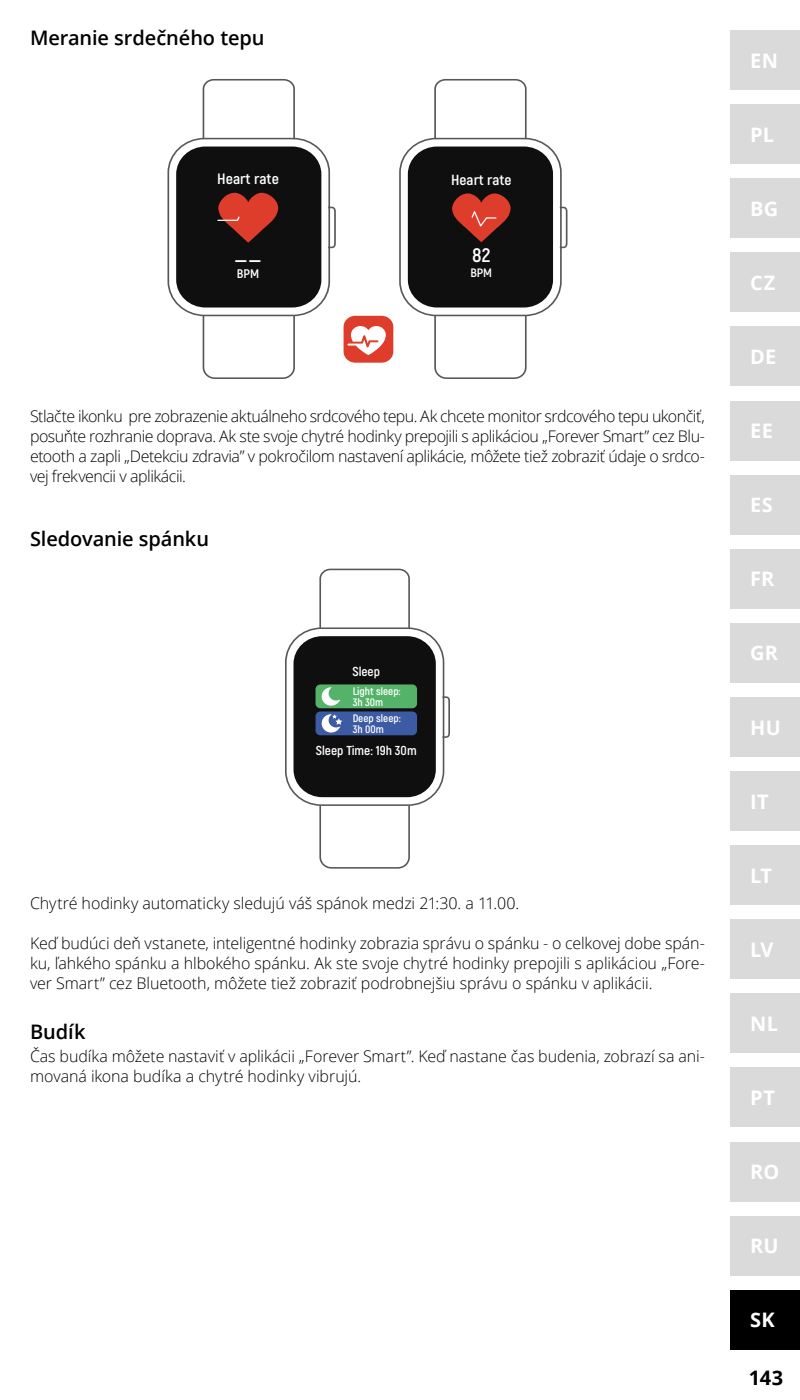
<style>
.page{position:relative;width:800px;height:1400px;background:#fff}
.page>*{position:absolute;margin:0;border:0;box-sizing:border-box;transform-origin:0 0}
.t1{font:600 20px "Open Sans";letter-spacing:-.005em;color:#000}
.t2{font:700 20px "Open Sans";letter-spacing:.02em;color:#fff}
.t3{font:700 20px "Open Sans";color:#000}
.t4{font:700 20px "Akrobat";color:#fff;scale:1.59 1}
.t5{font:700 19.5px "Akrobat";color:#fff;scale:1.06 1}
.t6{font:300 16px/20px "Open Sans";letter-spacing:-.005em;color:#000;text-align:justify}
.t7{font:700 15px "Akrobat";color:#fff;scale:1.06 1}
.t8{font:700 14.6px "Akrobat";color:#fff;scale:1.06 1}
.t9{font:700 13px "Akrobat";color:#fff;scale:1.04 1}
.t10{font:700 12.5px "Akrobat";color:#fff;scale:1.06 1}
.t11{font:700 12.2px "Akrobat";color:#fff;scale:1.06 1}
.t12{font:700 10.8px/10.8px "Akrobat";color:#fff;scale:1.04 1}
</style>
<div class="page">
<svg style="left:330px;top:206px;width:6px;height:43px"></svg>
<div style="left:168px;top:138px;width:162px;height:178px;border:2px solid #575757;border-radius:35px"></div>
<svg style="left:202px;top:314px;width:94px;height:65px"></svg>
<svg style="left:202px;top:79px;width:94px;height:62px"></svg>
<div style="left:176px;top:147px;width:145px;height:161px;background:#0f0f0f;border-radius:28px"></div>
<svg style="left:217px;top:193px;width:61px;height:50px"></svg>
<svg style="left:562px;top:206px;width:6px;height:43px"></svg>
<div style="left:399px;top:138px;width:163px;height:178px;border:2px solid #575757;border-radius:35px"></div>
<svg style="left:433px;top:314px;width:94px;height:65px"></svg>
<svg style="left:433px;top:79px;width:94px;height:62px"></svg>
<div style="left:408px;top:147px;width:145px;height:161px;background:#0f0f0f;border-radius:28px"></div>
<svg style="left:452px;top:193px;width:59px;height:49px"></svg>
<div style="left:344px;top:316px;width:49px;height:47px;background:#de3d2c;border-radius:11px"></div>
<svg style="left:347px;top:326px;width:39px;height:29px"></svg>
<svg style="left:444px;top:696px;width:6px;height:43px"></svg>
<div style="left:285px;top:627px;width:159px;height:179px;border:2px solid #575757;border-radius:35px"></div>
<svg style="left:319px;top:804px;width:92px;height:65px"></svg>
<svg style="left:319px;top:569px;width:92px;height:61px"></svg>
<div style="left:294px;top:636px;width:142px;height:161px;background:#0f0f0f;border-radius:28px"></div>
<div style="left:316px;top:711px;width:101px;height:24px;background:#3d5aa5;border-radius:5px"></div>
<div style="left:316px;top:684px;width:101px;height:24px;background:#54b368;border-radius:5px"></div>
<svg style="left:321px;top:687px;width:19px;height:19px"></svg>
<svg style="left:321px;top:714px;width:21px;height:19px"></svg>
<div style="left:730px;top:326px;width:70px;height:60px;background:#dadada"></div>
<div style="left:730px;top:549px;width:70px;height:60px;background:#dadada"></div>
<div style="left:730px;top:771px;width:70px;height:60px;background:#dadada"></div>
<div style="left:730px;top:401px;width:70px;height:60px;background:#dadada"></div>
<div style="left:730px;top:623px;width:70px;height:60px;background:#dadada"></div>
<div style="left:730px;top:475px;width:70px;height:60px;background:#dadada"></div>
<div style="left:730px;top:104px;width:70px;height:60px;background:#dadada"></div>
<div style="left:730px;top:252px;width:70px;height:60px;background:#dadada"></div>
<div style="left:730px;top:1290px;width:70px;height:60px;background:#000"></div>
<div style="left:730px;top:1216px;width:70px;height:60px;background:#dadada"></div>
<div style="left:730px;top:845px;width:70px;height:60px;background:#dadada"></div>
<div style="left:730px;top:178px;width:70px;height:60px;background:#dadada"></div>
<div style="left:730px;top:1142px;width:70px;height:60px;background:#dadada"></div>
<div style="left:730px;top:1067px;width:70px;height:60px;background:#dadada"></div>
<div style="left:730px;top:697px;width:70px;height:60px;background:#dadada"></div>
<div style="left:730px;top:919px;width:70px;height:60px;background:#dadada"></div>
<div style="left:730px;top:30px;width:69px;height:60px;background:#dadada"></div>
<div style="left:730px;top:993px;width:70px;height:60px;background:#dadada"></div>
<p class="t1" style="left:30px;top:24px;width:236px">Meranie srdečného tepu</p>
<p class="t7" style="left:217px;top:170px;width:60px">Heart rate</p>
<p class="t4" style="left:235px;top:241px;width:18px">__</p>
<p class="t10" style="left:237px;top:266px;width:22px">BPM</p>
<p class="t8" style="left:451px;top:171px;width:58px">Heart rate</p>
<p class="t5" style="left:472px;top:243px;width:19px">82</p>
<p class="t11" style="left:471px;top:265px;width:22px">BPM</p>
<p class="t6" style="left:30px;top:406px;width:677px">Stlačte ikonku pre zobrazenie aktuálneho srdcového tepu. Ak chcete monitor srdcového tepu ukončiť, posuňte rozhranie doprava. Ak ste svoje chytré hodinky prepojili s aplikáciou „Forever Smart” cez Blu&shy;etooth a zapli „Detekciu zdravia” v pokročilom nastavení aplikácie, môžete tiež zobraziť údaje o srdco&shy;vej frekvencii v aplikácii.</p>
<p class="t1" style="left:30px;top:525px;width:181px">Sledovanie spánku</p>
<p class="t9" style="left:353px;top:663px;width:28px">Sleep</p>
<p class="t12" style="left:353px;top:686px;width:48px">Light sleep:<br>3h 30m</p>
<p class="t12" style="left:353px;top:713px;width:48px">Deep sleep:<br>3h 00m</p>
<p class="t9" style="left:316px;top:742px;width:98px">Sleep Time: 19h 30m</p>
<p class="t6" style="left:30px;top:892px;width:491px">Chytré hodinky automaticky sledujú váš spánok medzi 21:30. a 11.00.</p>
<p class="t6" style="left:30px;top:932px;width:677px">Keď budúci deň vstanete, inteligentné hodinky zobrazia správu o spánku - o celkovej dobe spán&shy;ku, ľahkého spánku a hlbokého spánku. Ak ste svoje chytré hodinky prepojili s aplikáciou „Fore&shy;ver Smart” cez Bluetooth, môžete tiež zobraziť podrobnejšiu správu o spánku v aplikácii.</p>
<p class="t1" style="left:30px;top:1018px;width:57px">Budík</p>
<p class="t6" style="left:30px;top:1046px;width:677px">Čas budíka môžete nastaviť v aplikácii „Forever Smart”. Keď nastane čas budenia, zobrazí sa ani&shy;movaná ikona budíka a chytré hodinky vibrujú.</p>
<p class="t2" style="left:750px;top:46px;width:29px">EN</p>
<p class="t2" style="left:750px;top:120px;width:26px">PL</p>
<p class="t2" style="left:750px;top:194px;width:30px">BG</p>
<p class="t2" style="left:750px;top:269px;width:27px">CZ</p>
<p class="t2" style="left:750px;top:343px;width:28px">DE</p>
<p class="t2" style="left:750px;top:417px;width:24px">EE</p>
<p class="t2" style="left:750px;top:491px;width:24px">ES</p>
<p class="t2" style="left:750px;top:565px;width:26px">FR</p>
<p class="t2" style="left:750px;top:639px;width:30px">GR</p>
<p class="t2" style="left:750px;top:713px;width:32px">HU</p>
<p class="t2" style="left:750px;top:787px;width:20px">IT</p>
<p class="t2" style="left:750px;top:861px;width:23px">LT</p>
<p class="t2" style="left:750px;top:936px;width:25px">LV</p>
<p class="t2" style="left:750px;top:1010px;width:29px">NL</p>
<p class="t2" style="left:750px;top:1084px;width:26px">PT</p>
<p class="t2" style="left:750px;top:1158px;width:31px">RO</p>
<p class="t2" style="left:750px;top:1232px;width:30px">RU</p>
<p class="t2" style="left:750px;top:1306px;width:26px">SK</p>
<p class="t3" style="left:749px;top:1364px;width:36px">143</p>
</div>
